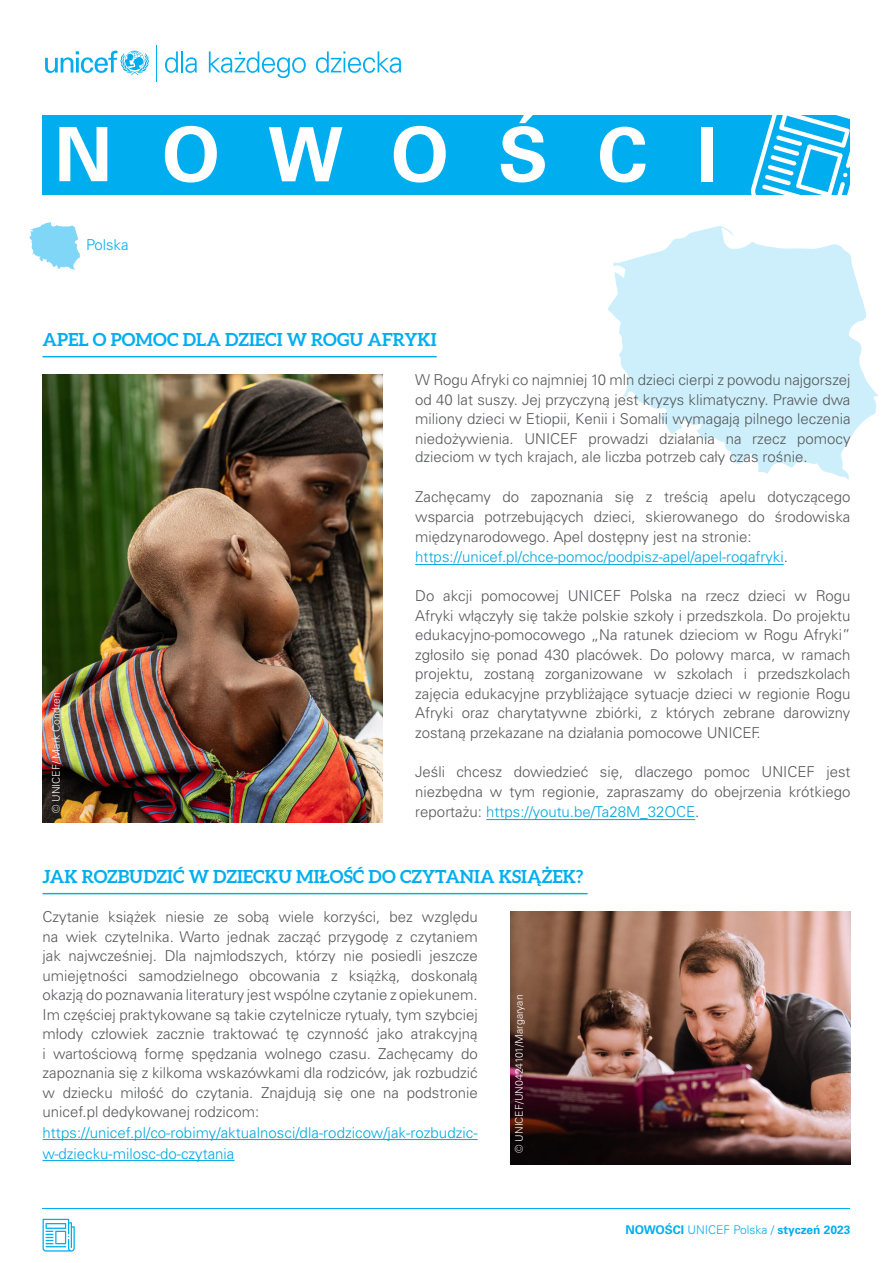
<style>
.page{position:relative;width:893px;height:1263px;background:#fff}
.page>*{position:absolute;margin:0;border:0;box-sizing:border-box;transform-origin:0 0}
.t1{font:700 75px "Univers LT Pro 65";letter-spacing:.655em;color:#fff}
.Nagłówek{font:700 18px "Aleo";color:#00aeef}
.akapit{font:300 15px/19.5px "Univers LT Pro 45";color:#57585a;text-align:justify}
.akapit-2{font:300 15px/21px "Univers LT Pro 45";letter-spacing:.005em;color:#00a7e0}
.t2{font:300 15px "Univers LT Pro 45";color:#00aeef}
.t3{font:700 12px "Univers LT Pro 65";color:#00aeef}
.t4{font:300 10.5px "Univers LT Pro 45";color:#fff}
.s1{color:#00a7e0}
.s2{font-family:"Univers LT Pro 45";font-weight:300}
</style>
<div class="page">
<hr style="left:43px;top:1208px;width:807px;height:1px;background:#00aeef">
<svg style="left:43px;top:1219px;width:32px;height:32px"></svg>
<svg style="left:608px;top:226px;width:270px;height:254px;fill:#cdeffb"></svg>
<hr style="left:43px;top:356px;width:394px;height:1px;background:#00aeef">
<hr style="left:43px;top:893px;width:545px;height:1px;background:#00aeef">
<hr style="left:43px;top:1139px;width:435px;height:1px;background:#00a7e0">
<hr style="left:43px;top:1160px;width:191px;height:1px;background:#00a7e0">
<div style="left:43px;top:115px;width:807px;height:79px;background:#00aeef"></div>
<svg style="left:45px;top:51px;width:104px;height:24px"></svg>
<svg style="left:165px;top:51px;width:13px;height:22px"></svg>
<hr style="left:181px;top:51px;width:2px;height:21px;background:#00aeef">
<svg style="left:185px;top:57px;width:12px;height:16px"></svg>
<svg style="left:209px;top:51px;width:97px;height:27px"></svg>
<svg style="left:316px;top:51px;width:85px;height:22px"></svg>
<hr style="left:157px;top:45px;width:1px;height:37px;background:#00aeef">
<svg style="left:750px;top:115px;width:124px;height:112px"></svg>
<svg style="left:29px;top:222px;width:51px;height:48px"></svg>
<img style="left:510px;top:911px;width:340px;height:253px">
<img style="left:43px;top:374px;width:340px;height:449px">
<hr style="left:415px;top:564px;width:369px;height:1px;background:#00a7e0">
<hr style="left:486px;top:819px;width:209px;height:1px;background:#00a7e0">
<p class="t1" style="left:54px;top:102px;width:665px">NOWOŚCI</p>
<p class="t2" style="left:86px;top:235px;width:44px">Polska</p>
<p class="Nagłówek" style="left:43px;top:329px;width:396px">APEL O POMOC DLA DZIECI W ROGU AFRYKI</p>
<p class="t4" style="left:49px;top:813px;width:123px;rotate:-90deg">© UNICEF/ Mark Condren</p>
<p class="akapit" style="left:415px;top:370px;width:437px">W Rogu Afryki co najmniej 10 mln dzieci cierpi z powodu najgorszej od 40 lat suszy. Jej przyczyną jest kryzys klimatyczny. Prawie dwa miliony dzieci w Etiopii, Kenii i Somalii wymagają pilnego leczenia niedożywienia. UNICEF prowadzi działania na rzecz pomocy dzieciom w tych krajach, ale liczba potrzeb cały czas rośnie.</p>
<p class="akapit" style="left:415px;top:486px;width:437px;line-height:20px;text-align:left">Zachęcamy do zapoznania się z treścią apelu dotyczącego wsparcia potrzebujących dzieci, skierowanego do środowiska międzynarodowego. Apel dostępny jest na stronie: <span class="s1">https://unicef.pl/chce-pomoc/podpisz-apel/apel-rogafryki</span>.</p>
<p class="akapit" style="left:415px;top:586px;width:437px">Do akcji pomocowej UNICEF Polska na rzecz dzieci w Rogu Afryki włączyły się także polskie szkoły i przedszkola. Do projektu edukacyjno-pomocowego „Na ratunek dzieciom w Rogu Afryki” zgłosiło się ponad 430 placówek. Do połowy marca, w ramach projektu, zostaną zorganizowane w szkołach i przedszkolach zajęcia edukacyjne przybliżające sytuacje dzieci w regionie Rogu Afryki oraz charytatywne zbiórki, z których zebrane darowizny zostaną przekazane na działania pomocowe UNICEF.</p>
<p class="akapit" style="left:415px;top:761px;width:437px;line-height:20.2px">Jeśli chcesz dowiedzieć się, dlaczego pomoc UNICEF jest niezbędna w tym regionie, zapraszamy do obejrzenia krótkiego reportażu: <span class="s1">https://youtu.be/Ta28M_32OCE</span>.</p>
<p class="Nagłówek" style="left:43px;top:866px;width:542px">JAK ROZBUDZIĆ W DZIECKU MIŁOŚĆ DO CZYTANIA KSIĄŻEK?</p>
<p class="akapit" style="left:43px;top:906px;width:437px">Czytanie książek niesie ze sobą wiele korzyści, bez względu na wiek czytelnika. Warto jednak zacząć przygodę z czytaniem jak najwcześniej. Dla najmłodszych, którzy nie posiedli jeszcze umiejętności samodzielnego obcowania z książką, doskonałą okazją do poznawania literatury jest wspólne czytanie z opiekunem.<br>Im częściej praktykowane są takie czytelnicze rytuały, tym szybciej młody człowiek zacznie traktować tę czynność jako atrakcyjną i wartościową formę spędzania wolnego czasu. Zachęcamy do zapoznania się z kilkoma wskazówkami dla rodziców, jak rozbudzić w dziecku miłość do czytania. Znajdują się one na podstronie unicef.pl dedykowanej rodzicom:</p>
<p class="akapit-2" style="left:43px;top:1122px;width:437px">https://unicef.pl/co-robimy/aktualnosci/dla-rodzicow/jak-rozbudzic&shy;w-dziecku-milosc-do-czytania</p>
<p class="t4" style="left:512px;top:1153px;width:160px;rotate:-90deg">© UNICEF/UN0424101/Margaryan</p>
<p class="t3" style="left:625px;top:1221px;width:227px">NOWOŚCI <span class="s2">UNICEF Polska /</span> styczeń 2023</p>
</div>
